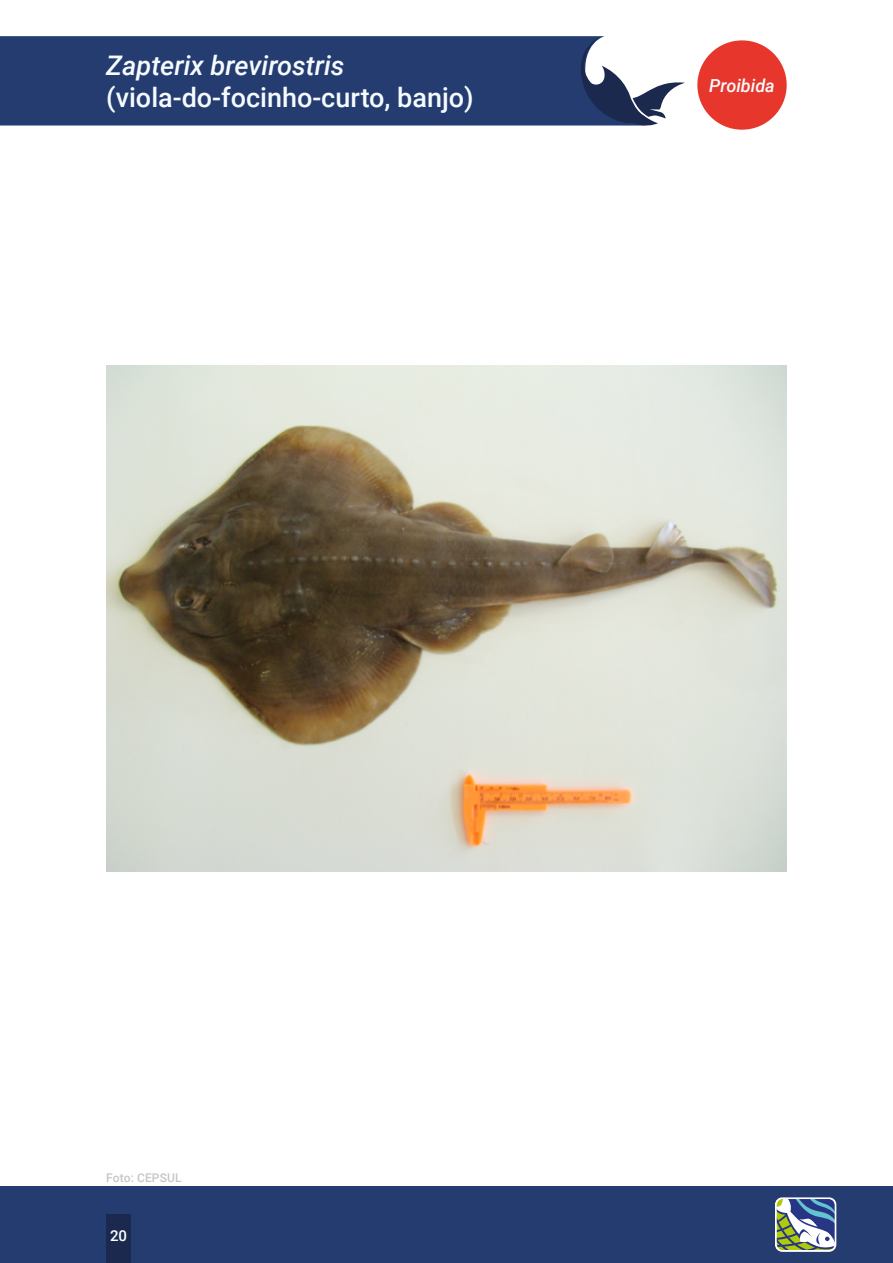
<style>
.page{position:relative;width:893px;height:1263px;background:#fff}
.page>*{position:absolute;margin:0;border:0;box-sizing:border-box;transform-origin:0 0}
.t1{font:500 27px "Roboto";color:#f5fbfe}
.t2{font:italic 500 27px "Roboto";color:#f5fbfe}
.t3{font:italic 500 18px "Roboto";color:#f5fbfe}
.t4{font:500 15px "Roboto";color:#fff}
.t5{font:500 12px "Roboto";letter-spacing:.01em;color:#c6c6c6}
</style>
<div class="page">
<img style="left:106px;top:366px;width:681px;height:506px">
<div style="left:0;top:1186px;width:893px;height:77px;background:#253c70"></div>
<div style="left:0;top:36px;width:579px;height:90px;background:#253c70"></div>
<svg style="left:579px;top:36px;width:106px;height:90px"></svg>
<div style="left:697px;top:40px;width:90px;height:90px;background:#e7362c;border-radius:50%"></div>
<div style="left:106px;top:1214px;width:25px;height:49px;background:#1a294d"></div>
<svg style="left:775px;top:1197px;width:62px;height:55px;background:#8c9ea2"></svg>
<p class="t2" style="left:106px;top:46px;width:240px">Zapterix brevirostris</p>
<p class="t1" style="left:106px;top:79px;width:369px">(viola-do-focinho-curto, banjo)</p>
<p class="t3" style="left:709px;top:73px;width:67px">Proibida</p>
<p class="t5" style="left:106px;top:1169px;width:77px">Foto: CEPSUL</p>
<p class="t4" style="left:110px;top:1225px;width:19px">20</p>
</div>
